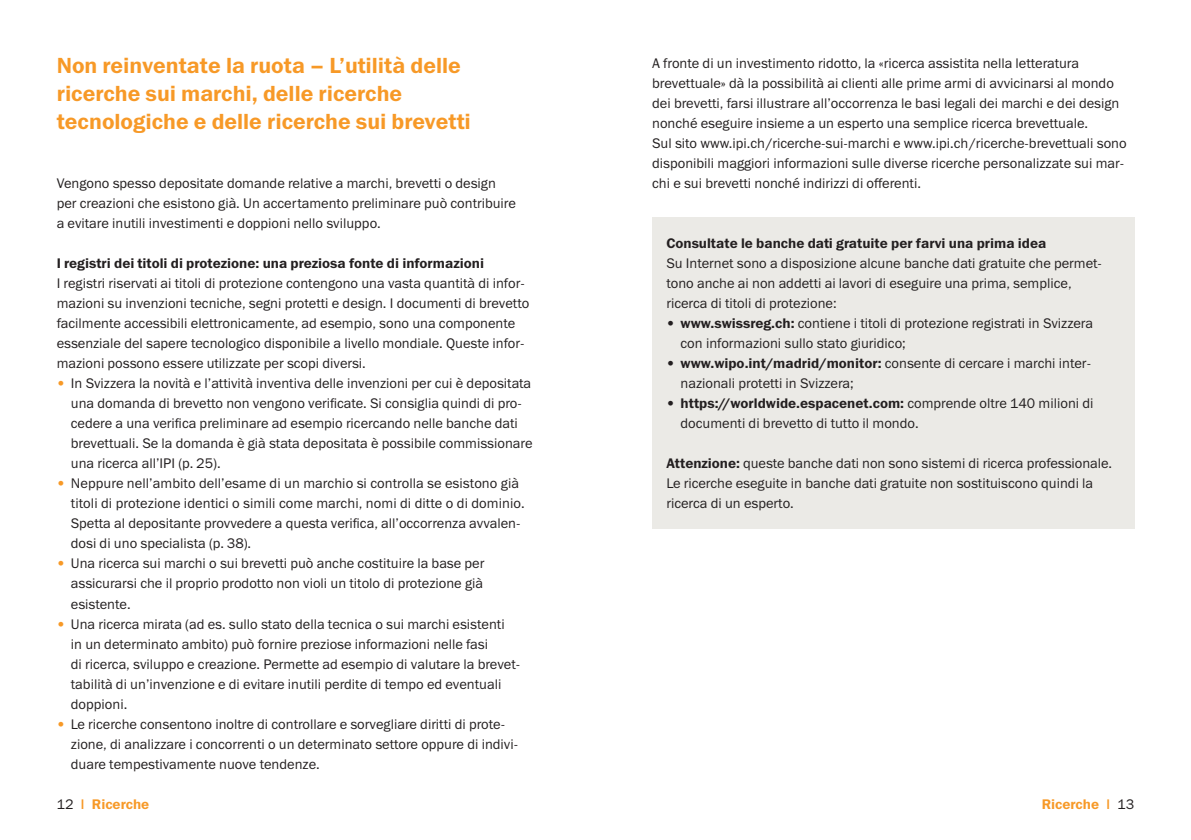
<style>
.page{position:relative;width:1191px;height:840px;background:#fff}
.page>*{position:absolute;margin:0;border:0;box-sizing:border-box;transform-origin:0 0}
.t1{font:600 22px/28px "Franklin Gothic ITC";color:#f79927}
.t2{font:14px/20px "Franklin Gothic ITC";color:#231f20}
.t3{font:600 14px "Franklin Gothic ITC";color:#231f20}
.t4{font:600 14px "Franklin Gothic ITC";color:#f79927}
.s1{color:#f79927}
.s2{font-weight:400;color:#231f20}
.s3{font-weight:600}
</style>
<div class="page">
<div style="left:652px;top:217px;width:482px;height:311px;background:#ebeae6"></div>
<h2 class="t1" style="left:57px;top:52px;width:415px">Non reinventate la ruota – L’utilità delle ricerche sui marchi, delle ricerche tecnologiche e delle ricerche sui brevetti</h2>
<p class="t2" style="left:57px;top:173px;width:461px">Vengono spesso depositate domande relative a marchi, brevetti o design per creazioni che esistono già. Un accertamento preliminare può contribuire a evitare inutili investimenti e doppioni nello sviluppo.</p>
<h3 class="t3" style="left:57px;top:254px;width:429px">I registri dei titoli di protezione: una preziosa fonte di informazioni</h3>
<p class="t2" style="left:57px;top:273px;width:474px">I registri riservati ai titoli di protezione contengono una vasta quantità di infor&shy;mazioni su invenzioni tecniche, segni protetti e design. I documenti di brevetto facilmente accessibili elettronicamente, ad esempio, sono una componente essenziale del sapere tecnologico disponibile a livello mondiale. Queste infor&shy;mazioni possono essere utilizzate per scopi diversi.</p>
<p class="t2" style="left:71px;top:373px;width:463px;text-indent:-14px"><span class="s1">•</span> In Svizzera la novità e l’attività inventiva delle invenzioni per cui è deposita ta una domanda di brevetto non vengono verificate. Si consiglia quindi di pro&shy;cedere a una verifica preliminare ad esempio ricercando nelle banche dati brevettuali. Se la domanda è già stata depositata è possibile commissionare una ricerca all’IPI (p. 25).</p>
<p class="t2" style="left:71px;top:473px;width:455px;text-indent:-14px"><span class="s1">•</span> Neppure nell’ambito dell’esame di un marchio si controlla se esistono già titoli di protezione identici o simili come marchi, nomi di ditte o di dominio.<br>Spetta al depositante provvedere a questa verifica, all’occorrenza avvalen&shy;dosi di uno specialista (p. 38).</p>
<p class="t2" style="left:71px;top:553px;width:415px;text-align:justify;text-indent:-14px"><span class="s1">•</span> Una ricerca sui marchi o sui brevetti può anche costituire la base per assicurarsi che il proprio prodotto non violi un titolo di protezione già esistente.</p>
<p class="t2" style="left:71px;top:613px;width:451px;text-indent:-14px"><span class="s1">•</span> Una ricerca mirata (ad es. sullo stato della tecnica o sui marchi esistenti<br>in un determinato ambito) può fornire preziose informazioni nelle fasi<br>di ricerca, sviluppo e creazione. Permette ad esempio di valutare la brevet&shy;tabilità di un’invenzione e di evitare inutili perdite di tempo ed eventuali doppioni.</p>
<p class="t2" style="left:71px;top:713px;width:449px;text-indent:-14px"><span class="s1">•</span> Le ricerche consentono inoltre di controllare e sorvegliare diritti di prote - zione, di analizzare i concorrenti o un determinato settore oppure di indivi&shy;duare tempestivamente nuove tendenze.</p>
<p class="t4" style="left:57px;top:794px;width:94px"><span class="s2">12</span> | Ricerche</p>
<p class="t2" style="left:652px;top:53px;width:476px">A fronte di un investimento ridotto, la «ricerca assistita nella letteratura<br>bre vettuale» dà la possibilità ai clienti alle prime armi di avvicinarsi al mondo dei brevetti, farsi illustrare all’occorrenza le basi legali dei marchi e dei design nonché eseguire insieme a un esperto una semplice ricerca brevettuale.<br>Sul sito www.ipi.ch/ricerche-sui-marchi e www.ipi.ch/ricerche-brevettuali sono</p>
<p class="t2" style="left:652px;top:153px;width:473px">disponibili maggiori informazioni sulle diverse ricerche personalizzate sui mar&shy;chi e sui brevetti nonché indirizzi di offerenti.</p>
<h3 class="t3" style="left:666px;top:234px;width:381px">Consultate le banche dati gratuite per farvi una prima idea</h3>
<p class="t2" style="left:666px;top:253px;width:437px">Su Internet sono a disposizione alcune banche dati gratuite che permet&shy;tono anche ai non addetti ai lavori di eseguire una prima, semplice, ricerca di titoli di protezione:</p>
<p class="t2" style="left:680px;top:313px;width:414px;text-indent:-14px">• <span class="s3">www.swissreg.ch:</span> contiene i titoli di protezione registrati in Svizzera con informazioni sullo stato giuridico;</p>
<p class="t2" style="left:680px;top:353px;width:412px;text-indent:-14px">• <span class="s3">www.wipo.int/madrid/monitor:</span> consente di cercare i marchi inter&shy;nazionali protetti in Svizzera;</p>
<p class="t2" style="left:680px;top:393px;width:414px;text-indent:-14px">• <span class="s3">https://worldwide.espacenet.com:</span> comprende oltre 140 milioni di documenti di brevetto di tutto il mondo.</p>
<p class="t2" style="left:666px;top:453px;width:447px"><span class="s3">Attenzione:</span> queste banche dati non sono sistemi di ricerca professionale.<br>Le ricerche eseguite in banche dati gratuite non sostituiscono quindi la ricerca di un esperto.</p>
<p class="t4" style="left:1041px;top:795px;width:94px">Ricerche | <span class="s2">13</span></p>
</div>
